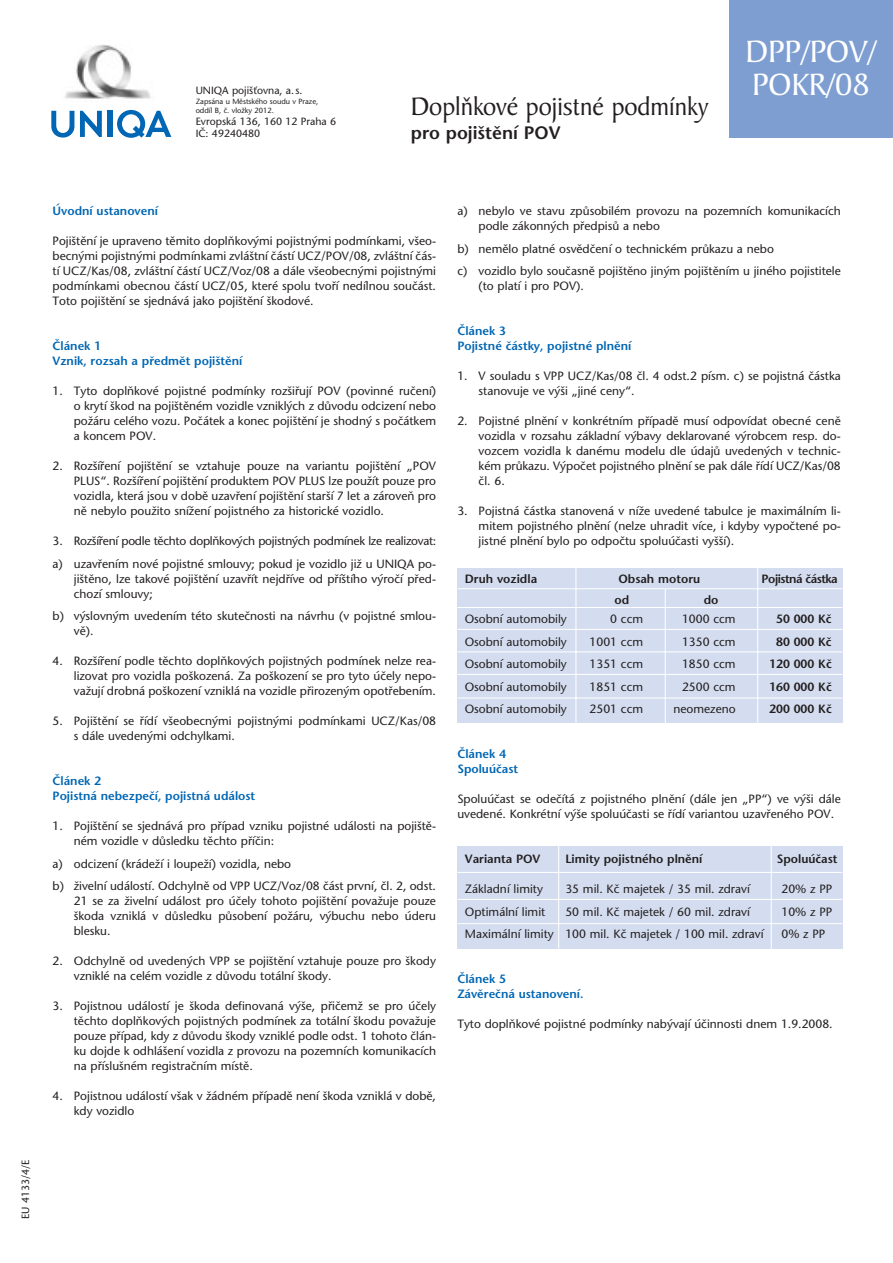
<style>
.page{position:relative;width:893px;height:1263px;background:#fff}
.page>*{position:absolute;margin:0;border:0;box-sizing:border-box;transform-origin:0 0}
.t1{font:33px "Baker Signet CE";color:#fff}
.t2{font:27px "Baker Signet CE";color:#231f20}
.t3{font:600 18px "Stone Sans CE";color:#231f20}
.t4{font:12px/15px "Stone Sans CE";color:#231f20}
.t5{font:600 12px/15px "Stone Sans CE";color:#0166b3}
.t6{font:12px/22.5px "Stone Sans CE";letter-spacing:-.025em;color:#231f20}
.t7{font:600 12px "Stone Sans CE";color:#231f20}
.t8{font:600 12px "Stone Sans CE";letter-spacing:-.04em;color:#231f20}
.t9{font:10.5px/12px "Stone Sans CE";color:#231f20}
.t10{font:7.5px "Stone Sans CE";color:#231f20}
</style>
<div class="page">
<img style="left:65px;top:44px;width:86px;height:55px">
<svg style="left:51px;top:111px;width:23px;height:27px"></svg>
<svg style="left:80px;top:111px;width:22px;height:26px"></svg>
<div style="left:108px;top:111px;width:5px;height:26px;background:#0166b3"></div>
<svg style="left:117px;top:110px;width:54px;height:28px"></svg>
<div style="left:728px;top:0;width:164px;height:137px;background:#7e9ed2"></div>
<div style="left:457px;top:569px;width:385px;height:154px;background:#d4ddef"></div>
<div style="left:457px;top:846px;width:385px;height:103px;background:#d4ddef"></div>
<hr style="left:457px;top:588px;width:385px;height:1px;background:#fff">
<hr style="left:457px;top:607px;width:385px;height:1px;background:#fff">
<hr style="left:457px;top:629px;width:385px;height:1px;background:#fff">
<hr style="left:457px;top:652px;width:385px;height:1px;background:#fff">
<hr style="left:457px;top:674px;width:385px;height:1px;background:#fff">
<hr style="left:457px;top:698px;width:385px;height:1px;background:#fff">
<hr style="left:457px;top:872px;width:385px;height:1px;background:#fff">
<hr style="left:457px;top:899px;width:385px;height:1px;background:#fff">
<hr style="left:457px;top:923px;width:385px;height:1px;background:#fff">
<hr style="left:558px;top:844px;width:1px;height:105px;background:#fff">
<hr style="left:770px;top:845px;width:1px;height:104px;background:#fff">
<hr style="left:575px;top:567px;width:1px;height:158px;background:#fff">
<hr style="left:664px;top:589px;width:1px;height:135px;background:#fff">
<hr style="left:757px;top:568px;width:1px;height:156px;background:#fff">
<p class="t9" style="left:196px;top:86px;width:108px">UNIQA poji‰Èovna, a.s.</p>
<p class="t10" style="left:196px;top:98px;width:124px">Zapsána u Mûstského soudu v Praze,</p>
<p class="t10" style="left:196px;top:107px;width:80px">oddíl B, ã. vloÏky 2012.</p>
<p class="t9" style="left:196px;top:116px;width:142px">Evropská 136, 160 12 Praha 6<br>Iâ: 49240480</p>
<h2 class="t2" style="left:411px;top:96px;width:299px">DoplÀkové pojistné podmínky</h2>
<h3 class="t3" style="left:411px;top:125px;width:151px">pro poji‰tûní POV</h3>
<h1 class="t1" style="left:745px;top:39px;width:132px">DPP/POV/</h1>
<h1 class="t1" style="left:752px;top:72px;width:119px">POKR/08</h1>
<p class="t9" style="left:21px;top:1219px;width:61px;rotate:-90deg">EU 4133/4/E</p>
<p class="t5" style="left:53px;top:205px;width:107px">Úvodní ustanovení</p>
<p class="t4" style="left:53px;top:235px;width:385px;text-align:justify">Poji‰tûní je upraveno tûmito doplÀkov˘mi pojistn˘mi podmínkami, v‰eo&shy;becn˘mi pojistn˘mi podmínkami zvlá‰tní ãástí UCZ/POV/08, zvlá‰tní ãás&shy;tí UCZ/Kas/08, zvlá‰tní ãástí UCZ/Voz/08 a dále v‰eobecn˘mi pojistn˘mi podmínkami obecnou ãástí UCZ/05, které spolu tvofií nedílnou souãást.<br>Toto poji‰tûní se sjednává jako poji‰tûní ‰kodové.</p>
<p class="t5" style="left:53px;top:340px;width:191px">âlánek 1<br>Vznik, rozsah a pfiedmût poji‰tûní</p>
<p class="t4" style="left:74px;top:385px;width:364px;text-align:justify;text-indent:-21px">1. Tyto doplÀkové pojistné podmínky roz‰ifiují POV (povinné ruãení) o krytí ‰kod na poji‰tûném vozidle vznikl˘ch z dÛvodu odcizení nebo poÏáru celého vozu. Poãátek a konec poji‰tûní je shodn˘ s poãátkem a koncem POV.</p>
<p class="t4" style="left:74px;top:460px;width:364px;text-align:justify;text-indent:-21px">2. Roz‰ífiení poji‰tûní se vztahuje pouze na variantu poji‰tûní „POV PLUS“. Roz‰ífiení poji‰tûní produktem POV PLUS lze pouÏít pouze pro vozidla, která jsou v dobû uzavfiení poji‰tûní star‰í 7 let a zároveÀ pro nû nebylo pouÏito sníÏení pojistného za historické vozidlo.</p>
<p class="t6" style="left:53px;top:531px;width:385px">3. Roz‰ífiení podle tûchto doplÀkov˘ch pojistn˘ch podmínek lze realizovat: a) uzavfiením nové pojistné smlouvy; pokud je vozidlo jiÏ u UNIQA po-</p>
<p class="t4" style="left:74px;top:572px;width:364px">ji‰tûno, lze takové poji‰tûní uzavfiít nejdfiíve od pfií‰tího v˘roãí pfied&shy;chozí smlouvy;</p>
<p class="t4" style="left:74px;top:610px;width:363px;text-indent:-21px">b) v˘slovn˘m uvedením této skuteãnosti na návrhu (v pojistné smlou&shy;vû).</p>
<p class="t4" style="left:74px;top:655px;width:364px;text-align:justify;text-indent:-21px">4. Roz‰ífiení podle tûchto doplÀkov˘ch pojistn˘ch podmínek nelze rea&shy;lizovat pro vozidla po‰kozená. Za po‰kození se pro tyto úãely nepo&shy;vaÏují drobná po‰kození vzniklá na vozidle pfiirozen˘m opotfiebením.</p>
<p class="t4" style="left:74px;top:715px;width:364px;text-indent:-21px">5. Poji‰tûní se fiídí v‰eobecn˘mi pojistn˘mi podmínkami UCZ/Kas/08 s dále uveden˘mi odchylkami.</p>
<p class="t5" style="left:53px;top:775px;width:204px">âlánek 2<br>Pojistná nebezpeãí, pojistná událost</p>
<p class="t4" style="left:74px;top:820px;width:364px;text-indent:-21px">1. Poji‰tûní se sjednává pro pfiípad vzniku pojistné události na poji‰tû&shy;ném vozidle v dÛsledku tûchto pfiíãin:</p>
<p class="t4" style="left:53px;top:854px;width:385px;line-height:22.5px">a) odcizení (krádeÏí i loupeÏí) vozidla, nebo<br>b) Ïivelní událostí. Odchylnû od VPP UCZ/Voz/08 ãást první, ãl. 2, odst.</p>
<p class="t4" style="left:74px;top:895px;width:364px;text-align:justify">21 se za Ïivelní událost pro úãely tohoto poji‰tûní povaÏuje pouze ‰koda vzniklá v dÛsledku pÛsobení poÏáru, v˘buchu nebo úderu blesku.</p>
<p class="t4" style="left:74px;top:955px;width:363px;text-indent:-21px">2. Odchylnû od uveden˘ch VPP se poji‰tûní vztahuje pouze pro ‰kody vzniklé na celém vozidle z dÛvodu totální ‰kody.</p>
<p class="t4" style="left:74px;top:1000px;width:364px;text-align:justify;text-indent:-21px">3. Pojistnou událostí je ‰koda definovaná v˘‰e, pfiiãemÏ se pro úãely tûchto doplÀkov˘ch pojistn˘ch podmínek za totální ‰kodu povaÏuje pouze pfiípad, kdy z dÛvodu ‰kody vzniklé podle odst. 1 tohoto ãlán&shy;ku dojde k odhlá‰ení vozidla z provozu na pozemních komunikacích na pfiíslu‰ném registraãním místû.</p>
<p class="t4" style="left:74px;top:1090px;width:364px;text-indent:-21px">4. Pojistnou událostí v‰ak v Ïádném pfiípadû není ‰koda vzniklá v dobû, kdy vozidlo</p>
<p class="t4" style="left:478px;top:205px;width:364px;text-indent:-21px">a) nebylo ve stavu zpÛsobilém provozu na pozemních komunikacích podle zákonn˘ch pfiedpisÛ a nebo</p>
<p class="t4" style="left:457px;top:238px;width:385px;line-height:22.5px">b) nemûlo platné osvûdãení o technickém prÛkazu a nebo<br>c) vozidlo bylo souãasnû poji‰tûno jin˘m poji‰tûním u jiného pojistitele</p>
<p class="t4" style="left:478px;top:280px;width:107px">(to platí i pro POV).</p>
<p class="t5" style="left:457px;top:325px;width:176px">âlánek 3<br>Pojistné ãástky, pojistné plnûní</p>
<p class="t4" style="left:478px;top:370px;width:364px;text-indent:-21px">1. V souladu s VPP UCZ/Kas/08 ãl. 4 odst.2 písm. c) se pojistná ãástka stanovuje ve v˘‰i „jiné ceny“.</p>
<p class="t4" style="left:478px;top:415px;width:364px;text-align:justify;text-indent:-21px">2. Pojistné plnûní v konkrétním pfiípadû musí odpovídat obecné cenû vozidla v rozsahu základní v˘bavy deklarované v˘robcem resp. do&shy;vozcem vozidla k danému modelu dle údajÛ uveden˘ch v technic&shy;kém prÛkazu. V˘poãet pojistného plnûní se pak dále fiídí UCZ/Kas/08 ãl. 6.</p>
<p class="t4" style="left:478px;top:505px;width:364px;text-align:justify;text-indent:-21px">3. Pojistná ãástka stanovená v níÏe uvedené tabulce je maximálním li&shy;mitem pojistného plnûní (nelze uhradit více, i kdyby vypoãtené po&shy;jistné plnûní bylo po odpoãtu spoluúãasti vy‰‰í).</p>
<p class="t7" style="left:465px;top:574px;width:74px">Druh vozidla</p>
<p class="t7" style="left:618px;top:574px;width:83px">Obsah motoru</p>
<p class="t8" style="left:761px;top:574px;width:78px">Pojistná ãástka</p>
<p class="t7" style="left:614px;top:595px;width:16px">od</p>
<p class="t7" style="left:703px;top:595px;width:16px">do</p>
<p class="t4" style="left:464px;top:613px;width:104px">Osobní automobily</p>
<p class="t4" style="left:610px;top:613px;width:34px">0 ccm</p>
<p class="t4" style="left:682px;top:613px;width:55px">1000 ccm</p>
<p class="t7" style="left:776px;top:614px;width:57px">50 000 Kã</p>
<p class="t4" style="left:464px;top:635px;width:104px">Osobní automobily</p>
<p class="t4" style="left:589px;top:635px;width:55px">1001 ccm</p>
<p class="t4" style="left:682px;top:635px;width:55px">1350 ccm</p>
<p class="t7" style="left:776px;top:637px;width:57px">80 000 Kã</p>
<p class="t4" style="left:464px;top:658px;width:104px">Osobní automobily</p>
<p class="t4" style="left:589px;top:658px;width:55px">1351 ccm</p>
<p class="t4" style="left:682px;top:658px;width:55px">1850 ccm</p>
<p class="t7" style="left:769px;top:659px;width:64px">120 000 Kã</p>
<p class="t4" style="left:464px;top:680px;width:104px">Osobní automobily</p>
<p class="t4" style="left:589px;top:680px;width:55px">1851 ccm</p>
<p class="t4" style="left:682px;top:680px;width:55px">2500 ccm</p>
<p class="t7" style="left:769px;top:682px;width:64px">160 000 Kã</p>
<p class="t4" style="left:464px;top:703px;width:104px">Osobní automobily</p>
<p class="t4" style="left:589px;top:703px;width:55px">2501 ccm</p>
<p class="t4" style="left:673px;top:703px;width:64px">neomezeno</p>
<p class="t7" style="left:769px;top:704px;width:64px">200 000 Kã</p>
<p class="t5" style="left:457px;top:748px;width:62px">âlánek 4<br>Spoluúãast</p>
<p class="t4" style="left:457px;top:793px;width:385px">Spoluúãast se odeãítá z pojistného plnûní (dále jen „PP“) ve v˘‰i dále uvedené. Konkrétní v˘‰e spoluúãasti se fiídí variantou uzavfieného POV.</p>
<p class="t7" style="left:465px;top:854px;width:77px">Varianta POV</p>
<p class="t7" style="left:565px;top:854px;width:139px">Limity pojistného plnûní</p>
<p class="t7" style="left:776px;top:854px;width:62px">Spoluúãast</p>
<p class="t4" style="left:465px;top:883px;width:80px">Základní limity</p>
<p class="t4" style="left:565px;top:883px;width:186px">35 mil. Kã majetek / 35 mil. zdraví</p>
<p class="t4" style="left:781px;top:883px;width:52px">20% z PP</p>
<p class="t4" style="left:465px;top:905px;width:82px">Optimální limit</p>
<p class="t4" style="left:565px;top:905px;width:186px">50 mil. Kã majetek / 60 mil. zdraví</p>
<p class="t4" style="left:781px;top:905px;width:52px">10% z PP</p>
<p class="t4" style="left:465px;top:928px;width:300px">Maximální limity 100 mil. Kã majetek / 100 mil. zdraví</p>
<p class="t4" style="left:781px;top:928px;width:45px">0% z PP</p>
<p class="t5" style="left:457px;top:973px;width:128px">âlánek 5<br>Závûreãná ustanovení.</p>
<p class="t4" style="left:457px;top:1018px;width:377px">Tyto doplÀkové pojistné podmínky nab˘vají úãinnosti dnem 1.9.2008.</p>
</div>
